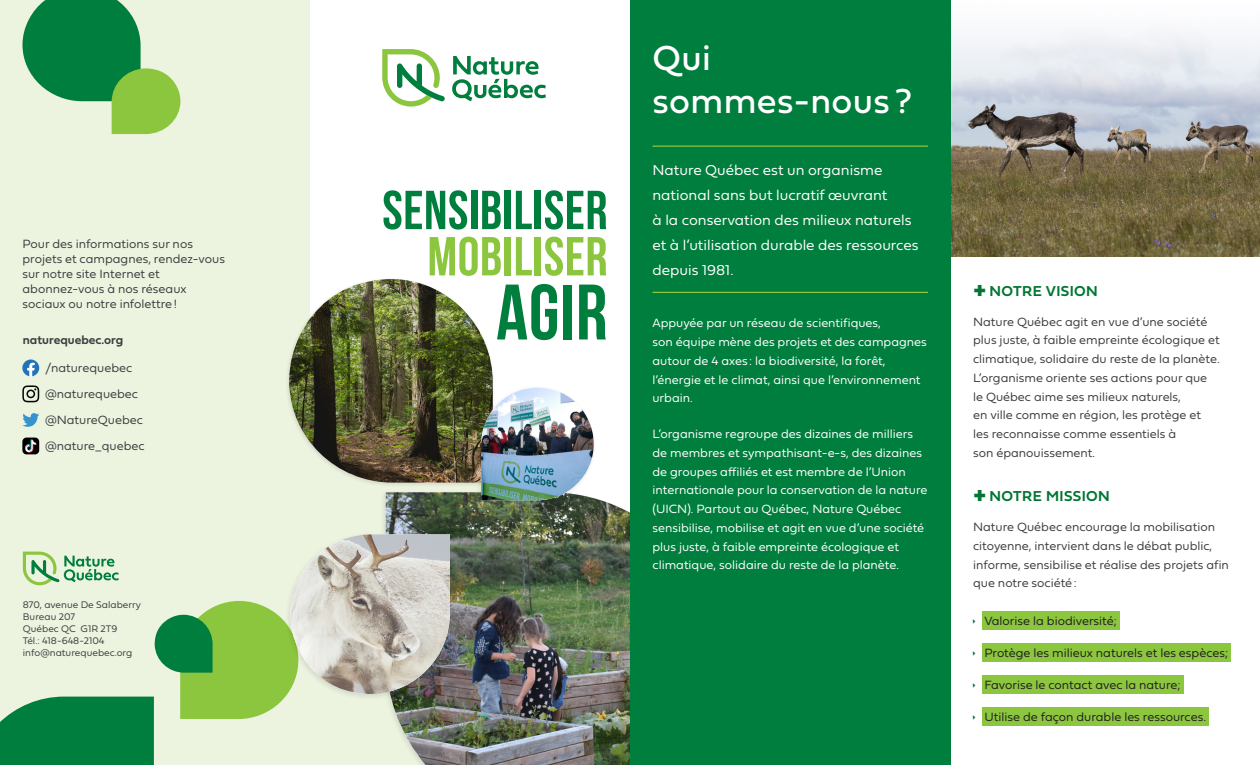
<style>
.page{position:relative;width:1260px;height:765px;background:#fff}
.page>*{position:absolute;margin:0;border:0;box-sizing:border-box;transform-origin:0 0}
.t1{font:700 78.5px "Bebas Neue";color:#007e3d}
.t2{font:700 54.75px "Bebas Neue";letter-spacing:.01em;color:#007e3d}
.t3{font:700 54.75px "Bebas Neue";letter-spacing:.01em;color:#8bc63e}
.t4{font:36.25px/43.5px "Fieldwork Geo Regular";letter-spacing:.01em;color:#fff}
.t5{font:15px/25px "Fieldwork Geo Light";color:#fff}
.t6{font:15px "Fieldwork Geo Demibold";letter-spacing:.025em;color:#007632}
.t7{font:12.5px/18.8px "Fieldwork Geo Light";color:#3e3e3f}
.t8{font:12.5px/18.8px "Fieldwork Geo Light";color:#fff}
.t9{font:12.5px "Fieldwork Geo Light";color:#231f20}
.t10{font:12.5px "Fieldwork Geo Demibold";color:#3e3e3f}
.t11{font:10px/12px "Fieldwork Geo Light";color:#3e3e3f}
</style>
<div class="page">
<div style="left:0;top:418px;width:486px;height:347px;background:#ecf4e0"></div>
<div style="left:0;top:0;width:309px;height:492px;background:#ecf4e0"></div>
<img style="left:951px;top:31px;width:309px;height:225px">
<div style="left:285px;top:277px;width:210px;height:211px;background:#231f20;opacity:.12"></div>
<img style="left:289px;top:279px;width:204px;height:204px">
<img style="left:386px;top:492px;width:244px;height:273px">
<svg style="left:382px;top:49px;width:63px;height:58px"></svg>
<svg style="left:452px;top:56px;width:94px;height:45px"></svg>
<div style="left:630px;top:0;width:321px;height:765px;background:#007e3d"></div>
<div style="left:982px;top:612px;width:137px;height:18px;background:#8bc63e"></div>
<div style="left:982px;top:644px;width:249px;height:18px;background:#8bc63e"></div>
<div style="left:982px;top:676px;width:201px;height:18px;background:#8bc63e"></div>
<div style="left:982px;top:708px;width:226px;height:18px;background:#8bc63e"></div>
<hr style="left:652px;top:146px;width:276px;height:1px;background:#8bc63e">
<hr style="left:652px;top:292px;width:276px;height:1px;background:#8bc63e">
<svg style="left:22px;top:0;width:158px;height:134px"></svg>
<svg style="left:22px;top:413px;width:17px;height:14px"></svg>
<div style="left:22px;top:438px;width:17px;height:16px;background:#000;border-radius:4px"></div>
<svg style="left:25px;top:440px;width:11px;height:13px"></svg>
<svg style="left:22px;top:359px;width:17px;height:17px"></svg>
<svg style="left:22px;top:385px;width:17px;height:17px"></svg>
<div style="left:285px;top:532px;width:169px;height:169px;background:#231f20;opacity:.12"></div>
<svg style="left:0;top:534px;width:450px;height:231px"></svg>
<img style="left:290px;top:534px;width:160px;height:160px">
<div style="left:475px;top:385px;width:122px;height:122px;background:#231f20;opacity:.12"></div>
<img style="left:481px;top:388px;width:113px;height:112px">
<p class="t7" style="left:22px;top:236px;width:204px;line-height:15px">Pour des informations sur nos projets et campagnes, rendez-vous sur notre site Internet et abonnez-vous à nos réseaux sociaux ou notre infolettre!</p>
<p class="t10" style="left:23px;top:330px;width:102px">naturequebec.org</p>
<p class="t7" style="left:45px;top:354px;width:95px;line-height:26px">/naturequebec @naturequebec</p>
<p class="t7" style="left:45px;top:406px;width:101px;line-height:26px">@NatureQuebec @nature_quebec</p>
<p class="t11" style="left:23px;top:598px;width:120px">870, avenue De Salaberry<br>Bureau 207<br>Québec QC G1R 2T9<br>Tél.: 418-648-2104 info@naturequebec.org</p>
<h2 class="t2" style="left:382px;top:180px;width:227px">SENSIBILISER</h2>
<h2 class="t3" style="left:428px;top:226px;width:181px">MOBILISER</h2>
<h1 class="t1" style="left:496px;top:269px;width:113px">AGIR</h1>
<h3 class="t4" style="left:652px;top:35px;width:261px">Qui sommes-nous ?</h3>
<p class="t5" style="left:652px;top:157px;width:268px">Nature Québec est un organisme national sans but lucratif œuvrant<br>à la conservation des milieux naturels et à l’utilisation durable des ressources depuis 1981.</p>
<p class="t8" style="left:652px;top:313px;width:276px">Appuyée par un réseau de scientifiques,<br>son équipe mène des projets et des campagnes autour de 4 axes : la biodiversité, la forêt, l’énergie et le climat, ainsi que l’environnement urbain.</p>
<p class="t8" style="left:652px;top:424px;width:277px">L’organisme regroupe des dizaines de milliers de membres et sympathisant-e-s, des dizaines de groupes affiliés et est membre de l’Union internationale pour la conservation de la nature (UICN). Partout au Québec, Nature Québec sensibilise, mobilise et agit en vue d’une société plus juste, à faible empreinte écologique et climatique, solidaire du reste de la planète.</p>
<p class="t6" style="left:990px;top:279px;width:110px">NOTRE VISION</p>
<p class="t7" style="left:973px;top:311px;width:248px">Nature Québec agit en vue d’une société plus juste, à faible empreinte écologique et climatique, solidaire du reste de la planète.<br>L’organisme oriente ses actions pour que le Québec aime ses milieux naturels,<br>en ville comme en région, les protège et les reconnaisse comme essentiels à<br>son épanouissement.</p>
<p class="t6" style="left:990px;top:484px;width:122px">NOTRE MISSION</p>
<p class="t7" style="left:973px;top:517px;width:257px">Nature Québec encourage la mobilisation citoyenne, intervient dans le débat public, informe, sensibilise et réalise des projets afin que notre société:</p>
<p class="t9" style="left:984px;top:611px;width:134px">Valorise la biodiversité;</p>
<p class="t9" style="left:984px;top:643px;width:245px">Protège les milieux naturels et les espèces;</p>
<p class="t9" style="left:984px;top:675px;width:198px">Favorise le contact avec la nature;</p>
<p class="t9" style="left:984px;top:707px;width:223px">Utilise de façon durable les ressources.</p>
</div>
